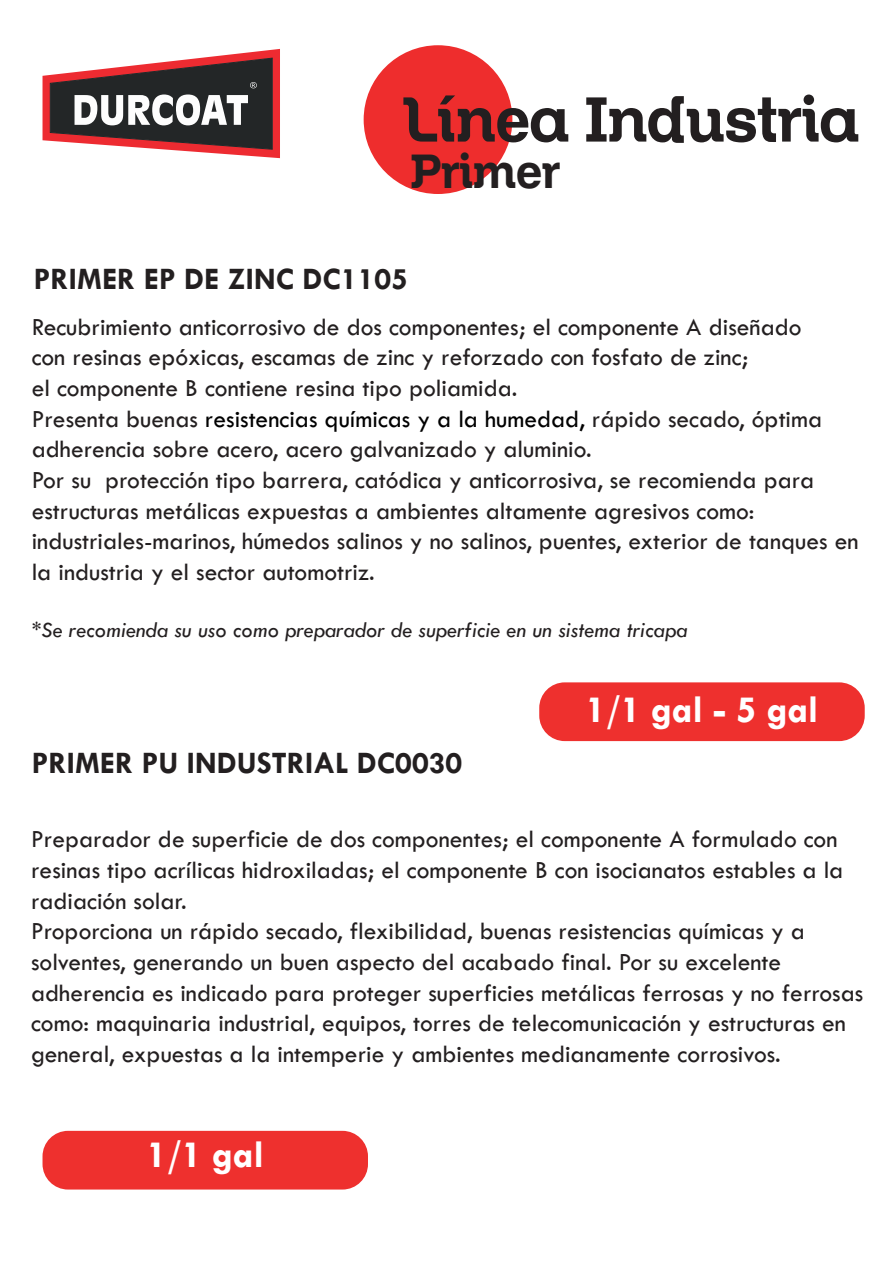
<style>
.page{position:relative;width:893px;height:1263px;background:#fff}
.page>*{position:absolute;margin:0;border:0;box-sizing:border-box;transform-origin:0 0}
.t1{font:61.5px "Zil Semi Slab";color:#231f20}
.t2{font:46.5px "Zil Semi Slab";color:#231f20}
.t3{font:700 39px "Tw Cen";color:#fff}
.t4{font:700 31.5px "Tw Cen";color:#231f20}
.t5{font:25.5px/30.6px "Tw Cen";color:#231f20}
.t6{font:italic 22.5px "Tw Cen";color:#231f20}
.s1{color:#000001}
</style>
<div class="page">
<div style="left:364px;top:45px;width:148px;height:149px;background:#ee2d2d;border-radius:50%"></div>
<svg style="left:43px;top:49px;width:237px;height:109px"></svg>
<div style="left:539px;top:682px;width:326px;height:59px;background:#ee302e;border-radius:26px"></div>
<div style="left:43px;top:1131px;width:325px;height:58px;background:#ee302e;border-radius:26px"></div>
<h1 class="t1" style="left:402px;top:82px;width:459px">Línea Industria</h1>
<h2 class="t2" style="left:411px;top:144px;width:151px">Primer</h2>
<p class="t4" style="left:34px;top:260px;width:375px">PRIMER EP DE ZINC DC1105</p>
<p class="t5" style="left:32px;top:311px;width:828px">Recubrimiento anticorrosivo de dos componentes; el componente A diseñado<br>con resinas epóxicas, escamas de zinc y reforzado con fosfato de zinc;<br>el componente B contiene resina tipo poliamida.<br>Presenta buenas <span class="s1">resistencias químicas y a la humedad,</span> rápido secado, óptima adherencia sobre acero, acero galvanizado y aluminio.<br>Por su protección tipo barrera, catódica y anticorrosiva, se recomienda para estructuras metálicas expuestas a ambientes altamente agresivos como: industriales-marinos, húmedos salinos y no salinos, puentes, exterior de tanques en la industria y el sector automotriz.</p>
<p class="t6" style="left:32px;top:617px;width:657px">*Se recomienda su uso como preparador de superficie en un sistema tricapa</p>
<p class="t4" style="left:32px;top:744px;width:432px">PRIMER PU INDUSTRIAL DC0030</p>
<h3 class="t3" style="left:586px;top:686px;width:234px">1/1 gal - 5 gal</h3>
<p class="t5" style="left:31px;top:824px;width:834px">Preparador de superficie de dos componentes; el componente A formulado con resinas tipo acrílicas hidroxiladas; el componente B con isocianatos estables a la radiación solar.<br>Proporciona un rápido secado, flexibilidad, buenas resistencias químicas y a solventes, generando un buen aspecto del acabado final. Por su excelente adherencia es indicado para proteger superficies metálicas ferrosas y no ferrosas como: maquinaria industrial, equipos, torres de telecomunicación y estructuras en general, expuestas a la intemperie y ambientes medianamente corrosivos.</p>
<h3 class="t3" style="left:147px;top:1131px;width:119px">1/1 gal</h3>
</div>
